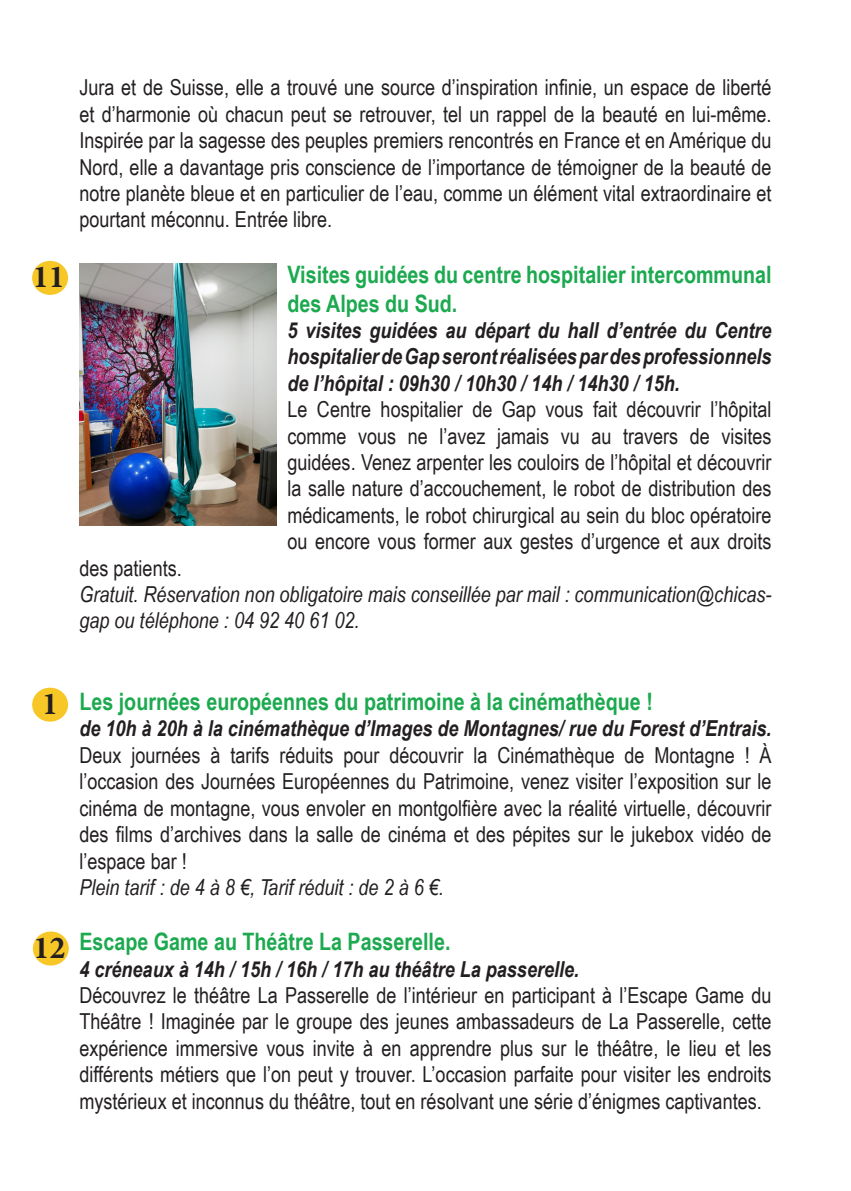
<style>
.page{position:relative;width:851px;height:1191px;background:#fff}
.page>*{position:absolute;margin:0;border:0;box-sizing:border-box;transform-origin:0 0}
.t1{font:700 32px "Minion Pro";color:#231f20}
.t2{font:700 24px/28.8px "Arial Narrow";color:#1ca94f}
.t3{font:22px/26.4px "Arial Narrow";color:#231f20;text-align:justify}
.t4{font:italic 700 22px/26.4px "Arial Narrow";color:#231f20;text-align:justify}
.t5{font:italic 22px/26.4px "Arial Narrow";color:#231f20}
</style>
<div class="page">
<img style="left:79px;top:264px;width:197px;height:262px">
<div style="left:32px;top:261px;width:36px;height:34px;background:#f7c627;border-radius:50%"></div>
<div style="left:32px;top:687px;width:36px;height:34px;background:#f7c627;border-radius:50%"></div>
<div style="left:33px;top:931px;width:36px;height:34px;background:#f7c627;border-radius:50%"></div>
<p class="t1" style="left:33px;top:254px;width:33px">11</p>
<p class="t3" style="left:79px;top:74px;width:693px">Jura et de Suisse, elle a trouvé une source d’inspiration infinie, un espace de liberté et d’harmonie où chacun peut se retrouver, tel un rappel de la beauté en lui-même.<br>Inspirée par la sagesse des peuples premiers rencontrés en France et en Amérique du Nord, elle a davantage pris conscience de l’importance de témoigner de la beauté de notre planète bleue et en particulier de l’eau, comme un élément vital extraordinaire et pourtant méconnu. Entrée libre.</p>
<p class="t2" style="left:287px;top:259px;width:485px">Visites guidées du centre hospitalier intercommunal des Alpes du Sud.</p>
<p class="t4" style="left:287px;top:316px;width:485px">5 visites guidées au départ du hall d’entrée du Centre hospitalier de Gap seront réalisées par des professionnels de l’hôpital : 09h30 / 10h30 / 14h / 14h30 / 15h.</p>
<p class="t3" style="left:287px;top:395px;width:485px">Le Centre hospitalier de Gap vous fait découvrir l’hôpital comme vous ne l’avez jamais vu au travers de visites guidées. Venez arpenter les couloirs de l’hôpital et découvrir la salle nature d’accouchement, le robot de distribution des médicaments, le robot chirurgical au sein du bloc opératoire ou encore vous former aux gestes d’urgence et aux droits</p>
<p class="t3" style="left:79px;top:554px;width:104px">des patients.</p>
<p class="t5" style="left:79px;top:580px;width:693px">Gratuit. Réservation non obligatoire mais conseillée par mail : communication@chicas&shy;gap ou téléphone : 04 92 40 61 02.</p>
<p class="t1" style="left:42px;top:681px;width:17px">1</p>
<p class="t1" style="left:33px;top:925px;width:33px">12</p>
<p class="t2" style="left:79px;top:686px;width:575px">Les journées européennes du patrimoine à la cinémathèque !</p>
<p class="t4" style="left:79px;top:714px;width:693px">de 10h à 20h à la cinémathèque d’Images de Montagnes/ rue du Forest d’Entrais.</p>
<p class="t3" style="left:79px;top:741px;width:693px">Deux journées à tarifs réduits pour découvrir la Cinémathèque de Montagne ! À l’occasion des Journées Européennes du Patrimoine, venez visiter l’exposition sur le cinéma de montagne, vous envoler en montgolfière avec la réalité virtuelle, découvrir des films d’archives dans la salle de cinéma et des pépites sur le jukebox vidéo de l’espace bar !</p>
<p class="t5" style="left:79px;top:873px;width:366px">Plein tarif : de 4 à 8 €, Tarif réduit : de 2 à 6 €.</p>
<p class="t2" style="left:79px;top:926px;width:372px">Escape Game au Théâtre La Passerelle.</p>
<p class="t4" style="left:79px;top:954px;width:501px">4 créneaux à 14h / 15h / 16h / 17h au théâtre La passerelle.</p>
<p class="t3" style="left:79px;top:981px;width:693px">Découvrez le théâtre La Passerelle de l’intérieur en participant à l’Escape Game du Théâtre ! Imaginée par le groupe des jeunes ambassadeurs de La Passerelle, cette expérience immersive vous invite à en apprendre plus sur le théâtre, le lieu et les différents métiers que l’on peut y trouver. L’occasion parfaite pour visiter les endroits mystérieux et inconnus du théâtre, tout en résolvant une série d’énigmes captivantes.</p>
</div>
